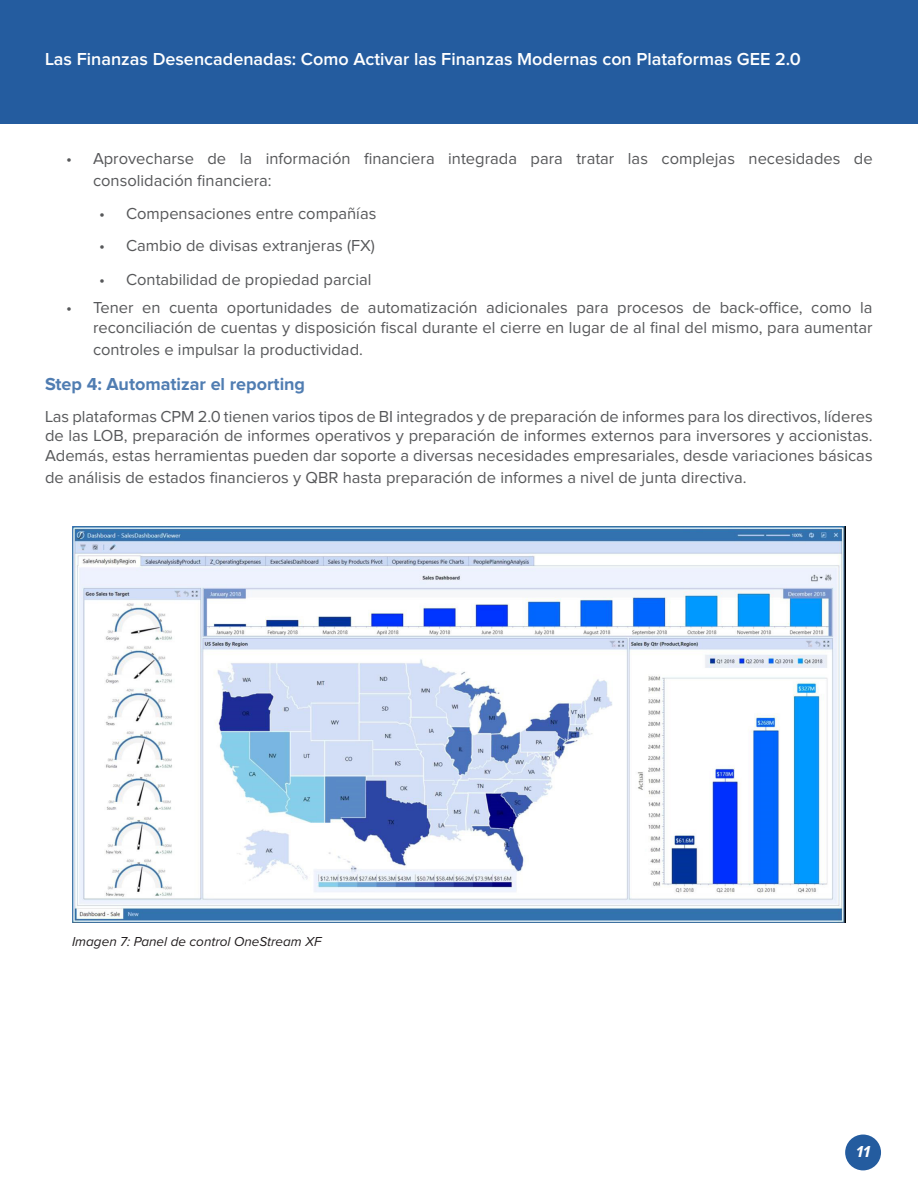
<style>
.page{position:relative;width:918px;height:1188px;background:#fff}
.page>*{position:absolute;margin:0;border:0;box-sizing:border-box;transform-origin:0 0}
.t1{font:600 18px "Proxima Nova";color:#fff}
.Sub-Sub_Title{font:700 18px "Proxima Nova";color:#507db2}
.Paragraph_Style_Main{font:16.5px/19.8px "Proxima Nova";color:#57585a}
.t2{font:italic 700 16.5px "Proxima Nova";color:#fff}
.Caption_text{font:italic 13.5px "Proxima Nova";color:#231f20}
</style>
<div class="page">
<div style="left:845px;top:1135px;width:36px;height:35px;background:#245c9f;border-radius:50%"></div>
<div style="left:0;top:0;width:918px;height:124px;background:#245c9f"></div>
<img style="left:72px;top:527px;width:774px;height:396px">
<p class="t1" style="left:45px;top:51px;width:757px">Las Finanzas Desencadenadas: Como Activar las Finanzas Modernas con Plataformas GEE 2.0</p>
<p class="Paragraph_Style_Main" style="left:93px;top:149px;width:781px;line-height:21.6px;text-indent:-27px">• Aprovecharse de la información financiera integrada para tratar las complejas necesidades de consolidación financiera:</p>
<p class="Paragraph_Style_Main" style="left:99px;top:204px;width:279px">• Compensaciones entre compañías</p>
<p class="Paragraph_Style_Main" style="left:99px;top:236px;width:278px">• Cambio de divisas extranjeras (FX)</p>
<p class="Paragraph_Style_Main" style="left:99px;top:270px;width:274px">• Contabilidad de propiedad parcial</p>
<p class="Paragraph_Style_Main" style="left:66px;top:299px;width:808px;text-align:right">• Tener en cuenta oportunidades de automatización adicionales para procesos de back-office, como la reconciliación de cuentas y disposición fiscal durante el cierre en lugar de al final del mismo, para aumentar</p>
<p class="Paragraph_Style_Main" style="left:93px;top:340px;width:272px">controles e impulsar la productividad.</p>
<p class="Sub-Sub_Title" style="left:45px;top:376px;width:262px">Step 4: Automatizar el reporting</p>
<p class="Paragraph_Style_Main" style="left:45px;top:407px;width:829px;text-align:justify">Las plataformas CPM 2.0 tienen varios tipos de BI integrados y de preparación de informes para los directivos, líderes de las LOB, preparación de informes operativos y preparación de informes externos para inversores y accionistas.<br>Además, estas herramientas pueden dar soporte a diversas necesidades empresariales, desde variaciones básicas</p>
<p class="Paragraph_Style_Main" style="left:45px;top:468px;width:703px">de análisis de estados financieros y QBR hasta preparación de informes a nivel de junta directiva.</p>
<p class="Caption_text" style="left:72px;top:934px;width:251px">Imagen 7: Panel de control OneStream XF</p>
<p class="t2" style="left:856px;top:1142px;width:15px">11</p>
</div>
